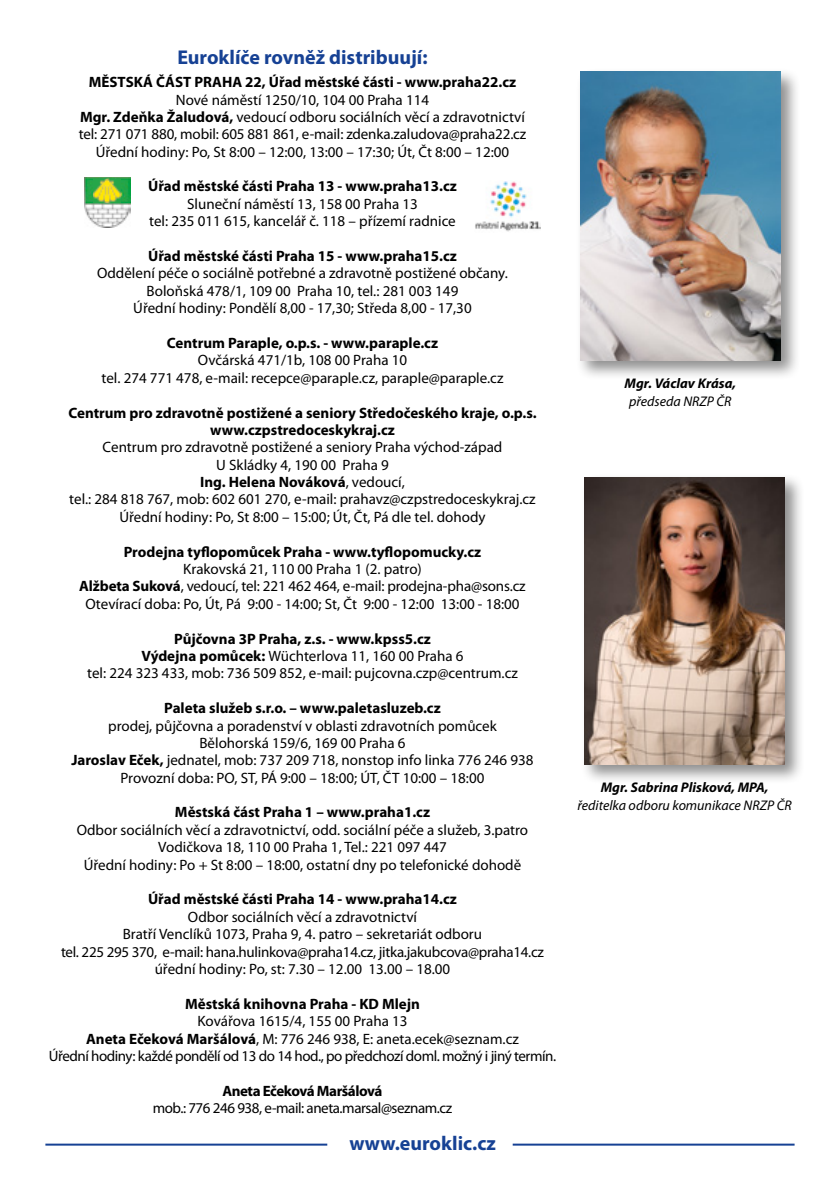
<style>
.page{position:relative;width:840px;height:1191px;background:#fff}
.page>*{position:absolute;margin:0;border:0;box-sizing:border-box;transform-origin:0 0}
.t1{font:700 20px "Myriad Pro";color:#164194}
.t2{font:15px/17.4px "Myriad Pro";color:#000;text-align:center}
.t3{font:700 15px/17.4px "Myriad Pro";color:#000;text-align:center}
.t4{font:15px/17.4px "Myriad Pro";letter-spacing:-.03em;color:#000;text-align:center}
.t5{font:700 15px "Myriad Pro";letter-spacing:-.03em;color:#000}
.t6{font:italic 14px "Myriad Pro";color:#000}
.t7{font:italic 700 14px "Myriad Pro";color:#000}
.s1{font-weight:700}
</style>
<div class="page">
<hr style="left:45px;top:1143px;width:282px;height:2px;background:#164194">
<hr style="left:512px;top:1143px;width:282px;height:2px;background:#164194">
<div style="left:575px;top:67px;width:225px;height:314px;background:#000;opacity:.45"></div>
<img style="left:579px;top:71px;width:201px;height:290px">
<div style="left:580px;top:473px;width:224px;height:312px;background:#000;opacity:.45"></div>
<img style="left:584px;top:477px;width:200px;height:288px">
<img style="left:84px;top:177px;width:46px;height:50px">
<img style="left:94px;top:180px;width:27px;height:23px">
<img style="left:475px;top:181px;width:65px;height:51px">
<h1 class="t1" style="left:177px;top:44px;width:251px">Euroklíče rovněž distribuují:</h1>
<p class="t3" style="left:89px;top:73px;width:428px">MĚSTSKÁ ČÁST PRAHA 22, Úřad městské části - www.praha22.cz</p>
<p class="t2" style="left:79px;top:91px;width:449px">Nové náměstí 1250/10, 104 00 Praha 114<br><span class="s1">Mgr. Zdeňka Žaludová,</span> vedoucí odboru sociálních věcí a zdravotnictví tel: 271 071 880, mobil: 605 881 861, e-mail: zdenka.zaludova@praha22.cz Úřední hodiny: Po, St 8:00 – 12:00, 13:00 – 17:30; Út, Čt 8:00 – 12:00</p>
<p class="t3" style="left:148px;top:177px;width:310px">Úřad městské části Praha 13 - www.praha13.cz</p>
<p class="t2" style="left:149px;top:195px;width:308px">Sluneční náměstí 13, 158 00 Praha 13<br>tel: 235 011 615, kancelář č. 118 – přízemí radnice</p>
<p class="t3" style="left:148px;top:247px;width:310px">Úřad městské části Praha 15 - www.praha15.cz</p>
<p class="t2" style="left:97px;top:264px;width:412px">Oddělení péče o sociálně potřebné a zdravotně postižené občany.<br>Boloňská 478/1, 109 00 Praha 10, tel.: 281 003 149<br>Úřední hodiny: Pondělí 8,00 - 17,30; Středa 8,00 - 17,30</p>
<p class="t3" style="left:167px;top:334px;width:272px">Centrum Paraple, o.p.s. - www.paraple.cz</p>
<p class="t2" style="left:101px;top:351px;width:403px">Ovčárská 471/1b, 108 00 Praha 10<br>tel. 274 771 478, e-mail: recepce@paraple.cz, paraple@paraple.cz</p>
<p class="t3" style="left:68px;top:403px;width:469px">Centrum pro zdravotně postižené a seniory Středočeského kraje, o.p.s. www.czpstredoceskykraj.cz</p>
<p class="t2" style="left:69px;top:438px;width:467px">Centrum pro zdravotně postižené a seniory Praha východ-západ<br>U Skládky 4, 190 00 Praha 9<br><span class="s1">Ing. Helena Nováková</span>, vedoucí,<br>tel.: 284 818 767, mob: 602 601 270, e-mail: prahavz@czpstredoceskykraj.cz Úřední hodiny: Po, St 8:00 – 15:00; Út, Čt, Pá dle tel. dohody</p>
<p class="t3" style="left:124px;top:542px;width:359px">Prodejna tyflopomůcek Praha - www.tyflopomucky.cz</p>
<p class="t2" style="left:79px;top:560px;width:447px">Krakovská 21, 110 00 Praha 1 (2. patro)<br><span class="s1">Alžbeta Suková</span>, vedoucí, tel: 221 462 464, e-mail: prodejna-pha@sons.cz<br>Otevírací doba: Po, Út, Pá 9:00 - 14:00; St, Čt 9:00 - 12:00 13:00 - 18:00</p>
<p class="t2" style="left:87px;top:629px;width:432px"><span class="s1">Půjčovna 3P Praha, z.s. - www.kpss5.cz<br>Výdejna pomůcek:</span> Wüchterlova 11, 160 00 Praha 6<br>tel: 224 323 433, mob: 736 509 852, e-mail: pujcovna.czp@centrum.cz</p>
<p class="t3" style="left:164px;top:699px;width:278px">Paleta služeb s.r.o. – www.paletasluzeb.cz</p>
<p class="t2" style="left:71px;top:716px;width:463px">prodej, půjčovna a poradenství v oblasti zdravotních pomůcek<br>Bělohorská 159/6, 169 00 Praha 6<br><span class="s1">Jaroslav Eček,</span> jednatel, mob: 737 209 718, nonstop info linka 776 246 938<br>Provozní doba: PO, ST, PÁ 9:00 – 18:00; ÚT, ČT 10:00 – 18:00</p>
<p class="t3" style="left:175px;top:803px;width:256px">Městská část Praha 1 – www.praha1.cz</p>
<p class="t2" style="left:77px;top:821px;width:452px">Odbor sociálních věcí a zdravotnictví, odd. sociální péče a služeb, 3.patro<br>Vodičkova 18, 110 00 Praha 1, Tel.: 221 097 447<br>Úřední hodiny: Po + St 8:00 – 18:00, ostatní dny po telefonické dohodě</p>
<p class="t3" style="left:148px;top:890px;width:310px">Úřad městské části Praha 14 - www.praha14.cz</p>
<p class="t2" style="left:61px;top:907px;width:484px">Odbor sociálních věcí a zdravotnictví<br>Bratří Venclíků 1073, Praha 9, 4. patro – sekretariát odboru<br>tel. 225 295 370, e-mail: hana.hulinkova@praha14.cz, jitka.jakubcova@praha14.cz úřední hodiny: Po, st: 7.30 – 12.00 13.00 – 18.00</p>
<p class="t3" style="left:185px;top:994px;width:236px">Městská knihovna Praha - KD Mlejn</p>
<p class="t4" style="left:49px;top:1012px;width:508px">Kovářova 1615/4, 155 00 Praha 13<br><span class="s1">Aneta Ečeková Maršálová</span>, M: 776 246 938, E: aneta.ecek@seznam.cz<br>Úřední hodiny: každé pondělí od 13 do 14 hod., po předchozí doml. možný i jiný termín.</p>
<p class="t5" style="left:222px;top:1080px;width:161px">Aneta Ečeková Maršálová</p>
<p class="t4" style="left:153px;top:1099px;width:301px">mob.: 776 246 938, e-mail: aneta.marsal@seznam.cz</p>
<h1 class="t1" style="left:349px;top:1129px;width:148px">www.euroklic.cz</h1>
<p class="t7" style="left:624px;top:374px;width:113px">Mgr. Václav Krása,</p>
<p class="t6" style="left:628px;top:393px;width:104px">předseda NRZP ČR</p>
<p class="t7" style="left:600px;top:778px;width:169px">Mgr. Sabrina Plisková, MPA,</p>
<p class="t6" style="left:577px;top:797px;width:216px">ředitelka odboru komunikace NRZP ČR</p>
</div>
